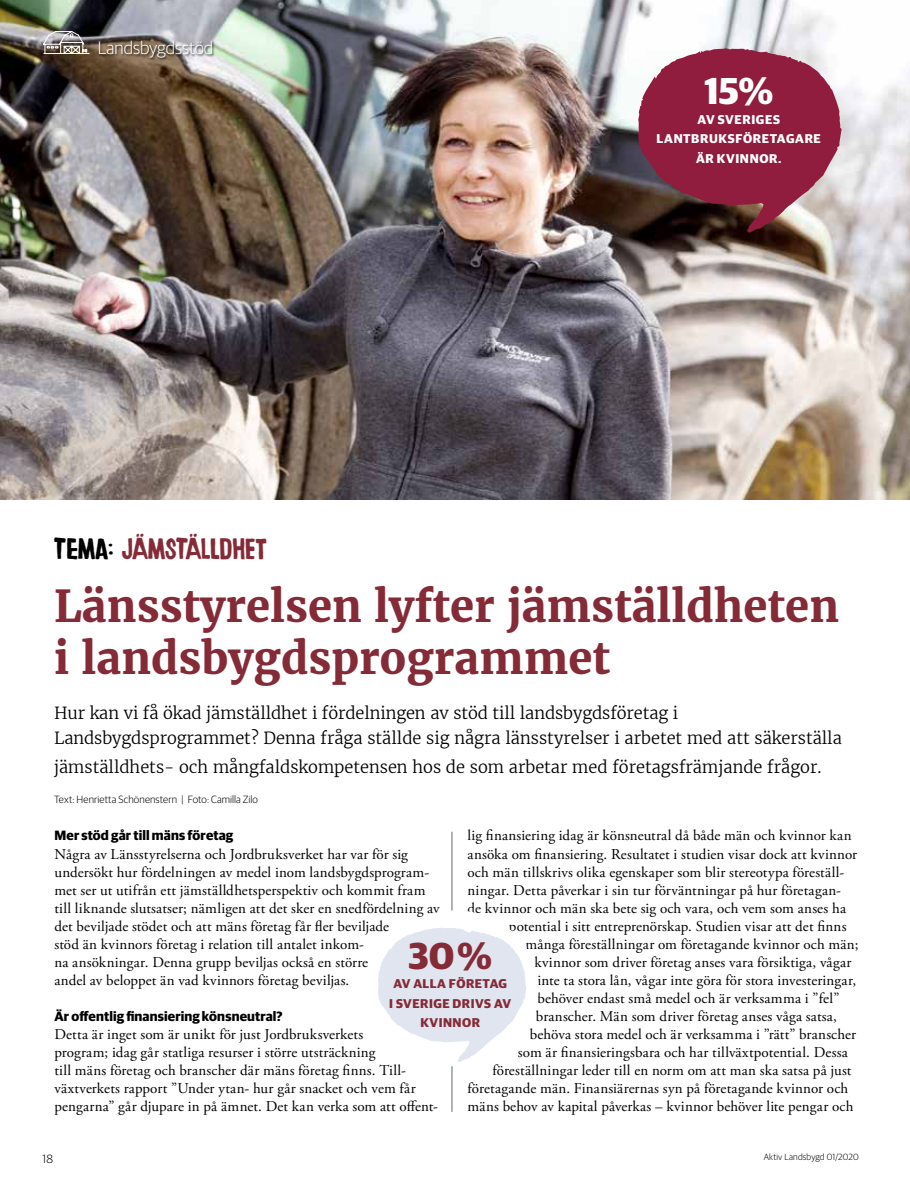
<style>
.page{position:relative;width:910px;height:1204px;background:#fff}
.page>*{position:absolute;margin:0;border:0;box-sizing:border-box;transform-origin:0 0}
.t1{font:700 43.5px/52.2px "Merriweather";color:#842b37}
.t2{font:700 37.5px "Guardian Sans";color:#842b37}
.t3{font:700 37.5px "Guardian Sans";color:#fff}
.t4{font:30px "Chronic";color:#842b37}
.t5{font:300 18px "Guardian Sans";color:#fff}
.t6{font:300 16.5px/25.5px "Merriweather";color:#000}
.t7{font:15px/18px "Adobe Garamond Pro";letter-spacing:.01em;color:#000}
.t8{font:700 13.5px "Guardian Sans";letter-spacing:.01em;color:#000}
.t9{font:700 12.75px/19.5px "Guardian Sans";letter-spacing:.05em;color:#fff;text-align:center}
.t10{font:700 12.75px/19.5px "Guardian Sans";letter-spacing:.04em;color:#842b37;text-align:center}
.t11{font:300 12px "Guardian Sans";color:#000}
.t12{font:300 10.5px "Guardian Sans";letter-spacing:.01em;color:#000}
.t13{font:300 9px "Guardian Sans";letter-spacing:.02em;color:#000}
.s1{color:#000}
</style>
<div class="page">
<hr style="left:452px;top:831px;width:1px;height:280px;background:#64686f">
<div style="left:373px;top:910px;width:166px;height:156px;background:#fff;border-radius:50%"></div>
<img style="left:0;top:0;width:910px;height:500px">
<div style="left:99px;top:40px;width:116px;height:20px;background:#000;opacity:.75"></div>
<svg style="left:43px;top:31px;width:47px;height:23px"></svg>
<svg style="left:378px;top:928px;width:149px;height:134px"></svg>
<svg style="left:638px;top:48px;width:204px;height:185px;background:#913d54"></svg>
<p class="t5" style="left:98px;top:35px;width:117px">Landsbygdsstöd</p>
<h3 class="t4" style="left:54px;top:531px;width:214px"><span class="s1">TEMA:</span> JÄMSTÄLLDHET</h3>
<h2 class="t3" style="left:704px;top:63px;width:71px">15%</h2>
<p class="t9" style="left:657px;top:108px;width:166px">AV SVERIGES<br>LANTBRUKSFÖRETAGARE<br>ÄR KVINNOR.</p>
<h1 class="t1" style="left:54px;top:580px;width:787px">Länsstyrelsen lyfter jämställdheten i landsbygdsprogrammet</h1>
<p class="t6" style="left:54px;top:700px;width:789px">Hur kan vi få ökad jämställdhet i fördelningen av stöd till landsbygdsföretag i<br>Landsbygdsprogrammet? Denna fråga ställde sig några länsstyrelser i arbetet med att säkerställa</p>
<p class="t6" style="left:54px;top:754px;width:769px">jämställdhets- och mångfaldskompetensen hos de som arbetar med företagsfrämjande frågor.</p>
<p class="t12" style="left:54px;top:791px;width:206px">Text: Henrietta Schönenstern | Foto: Camilla Zilo</p>
<p class="t8" style="left:54px;top:825px;width:180px">Mer stöd går till mäns företag</p>
<p class="t7" style="left:54px;top:845px;width:387px">Några av Länsstyrelserna och Jordbruksverket har var för sig undersökt hur fördelningen av medel inom landsbygdsprogram&shy;met ser ut utifrån ett jämställdhetsperspektiv och kommit fram till liknande slutsatser; nämligen att det sker en snedfördelning av det beviljade stödet och att mäns företag får fler beviljade<br>stöd än kvinnors företag i relation till antalet inkom-<br>na ansökningar. Denna grupp beviljas också en större<br>andel av beloppet än vad kvinnors företag beviljas.</p>
<p class="t8" style="left:54px;top:1005px;width:230px">Är offentlig finansiering könsneutral?</p>
<p class="t7" style="left:54px;top:1025px;width:385px">Detta är inget som är unikt för just Jordbruksverkets<br>program; idag går statliga resurser i större utsträckning<br>till mäns företag och branscher där mäns företag finns. Till&shy;växtverkets rapport ”Under ytan- hur går snacket och vem får pengarna” går djupare in på ämnet. Det kan verka som att offent-</p>
<p class="t7" style="left:468px;top:827px;width:386px">lig finansiering idag är könsneutral då både män och kvinnor kan</p>
<p class="t7" style="left:468px;top:845px;width:391px">ansöka om finansiering. Resultatet i studien visar dock att kvinnor</p>
<p class="t7" style="left:468px;top:863px;width:378px">och män tillskrivs olika egenskaper som blir stereotypa föreställ-</p>
<p class="t7" style="left:468px;top:881px;width:375px">ningar. Detta påverkar i sin tur förväntningar på hur företagan-</p>
<p class="t7" style="left:468px;top:899px;width:380px">de kvinnor och män ska bete sig och vara, och vem som anses ha</p>
<p class="t7" style="left:509px;top:917px;width:339px">potential i sitt entreprenörskap. Studien visar att det finns</p>
<p class="t7" style="left:525px;top:935px;width:334px">många föreställningar om företagande kvinnor och män;</p>
<p class="t7" style="left:534px;top:953px;width:318px">kvinnor som driver företag anses vara försiktiga, vågar</p>
<p class="t7" style="left:537px;top:971px;width:320px">inte ta stora lån, vågar inte göra för stora investeringar,</p>
<p class="t7" style="left:537px;top:989px;width:304px">behöver endast små medel och är verksamma i ”fel”</p>
<p class="t7" style="left:536px;top:1007px;width:302px">branscher. Män som driver företag anses våga satsa,</p>
<p class="t7" style="left:530px;top:1025px;width:328px">behöva stora medel och är verksamma i ”rätt” branscher</p>
<p class="t7" style="left:518px;top:1043px;width:331px">som är finansieringsbara och har tillväxtpotential. Dessa</p>
<p class="t7" style="left:492px;top:1061px;width:361px">föreställningar leder till en norm om att man ska satsa på just</p>
<p class="t7" style="left:468px;top:1079px;width:382px">företagande män. Finansiärernas syn på företagande kvinnor och</p>
<p class="t7" style="left:468px;top:1097px;width:387px">mäns behov av kapital påverkas – kvinnor behöver lite pengar och</p>
<h2 class="t2" style="left:408px;top:927px;width:85px">30 %</h2>
<p class="t10" style="left:389px;top:972px;width:123px">AV ALLA FÖRETAG<br>I SVERIGE DRIVS AV<br>KVINNOR</p>
<p class="t11" style="left:43px;top:1150px;width:12px">18</p>
<p class="t13" style="left:764px;top:1150px;width:96px">Aktiv Landsbygd 01/2020</p>
</div>
